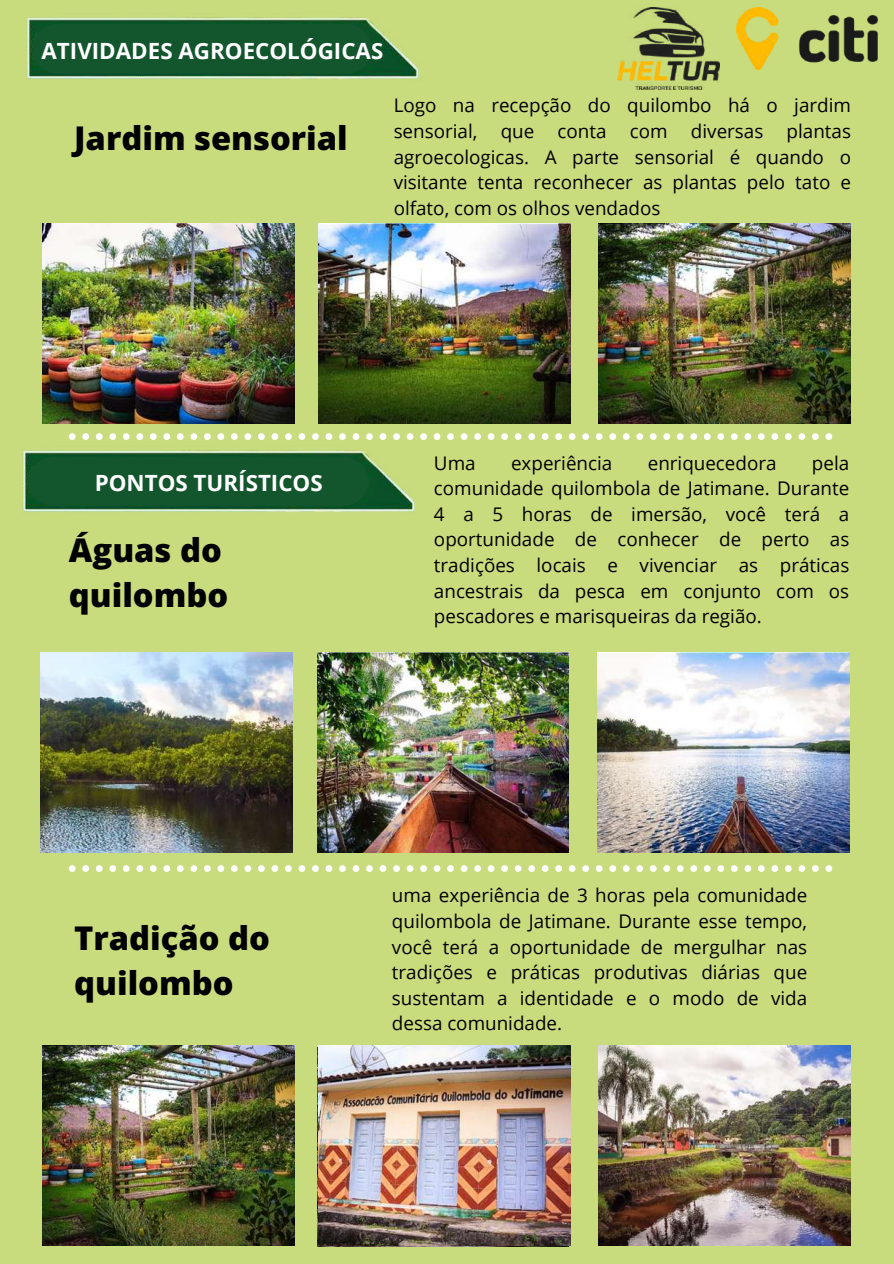
<style>
.page{position:relative;width:894px;height:1264px;background:#fff}
.page>*{position:absolute;margin:0;border:0;box-sizing:border-box;transform-origin:0 0}
.t1{font:800 32.7px/45px "Open Sans";color:#000}
.t2{font:700 22.35px "Open Sans";color:#fff}
.t3{font:18.75px/25.7px "Open Sans";color:#000;text-align:justify}
</style>
<div class="page">
<div style="left:0;top:0;width:893px;height:1263px;background:#c8dc7e"></div>
<img style="left:27px;top:17px;width:392px;height:62px">
<div style="left:33px;top:24px;width:338px;height:50px;background:#13562e"></div>
<svg style="left:447px;top:433px;width:385px;height:7px"></svg>
<img style="left:317px;top:653px;width:251px;height:199px">
<img style="left:597px;top:653px;width:251px;height:199px">
<img style="left:41px;top:653px;width:251px;height:199px">
<svg style="left:69px;top:865px;width:763px;height:6px"></svg>
<img style="left:736px;top:8px;width:141px;height:62px">
<img style="left:617px;top:8px;width:101px;height:82px">
<img style="left:319px;top:224px;width:251px;height:199px">
<img style="left:598px;top:224px;width:252px;height:199px">
<img style="left:43px;top:224px;width:251px;height:199px">
<img style="left:23px;top:433px;width:418px;height:79px">
<div style="left:29px;top:456px;width:338px;height:50px;background:#13562e"></div>
<img style="left:319px;top:1045px;width:251px;height:199px">
<img style="left:598px;top:1045px;width:252px;height:199px">
<img style="left:43px;top:1045px;width:251px;height:199px">
<p class="t2" style="left:42px;top:35px;width:343px">ATIVIDADES AGROECOLÓGICAS</p>
<h1 class="t1" style="left:74px;top:114px;width:275px">Jardim sensorial</h1>
<p class="t3" style="left:393px;top:92px;width:458px">Logo na recepção do quilombo há o jardim sensorial, que conta com diversas plantas agroecologicas. A parte sensorial é quando o visitante tenta reconhecer as plantas pelo tato e olfato, com os olhos vendados</p>
<p class="t2" style="left:95px;top:467px;width:229px">PONTOS TURÍSTICOS</p>
<h1 class="t1" style="left:69px;top:527px;width:161px">Águas do quilombo</h1>
<p class="t3" style="left:434px;top:449px;width:43px">Uma</p>
<p class="t3" style="left:511px;top:449px;width:103px">experiência</p>
<p class="t3" style="left:647px;top:449px;width:130px">enriquecedora</p>
<p class="t3" style="left:434px;top:449px;width:416px;text-indent:378px">pela comunidade quilombola de Jatimane. Durante 4 a 5 horas de imersão, você terá a oportunidade de conhecer de perto as tradições locais e vivenciar as práticas ancestrais da pesca em conjunto com os pescadores e marisqueiras da região.</p>
<h1 class="t1" style="left:74px;top:915px;width:197px">Tradição do quilombo</h1>
<p class="t3" style="left:392px;top:882px;width:416px">uma experiência de 3 horas pela comunidade quilombola de Jatimane. Durante esse tempo, você terá a oportunidade de mergulhar nas tradições e práticas produtivas diárias que sustentam a identidade e o modo de vida dessa comunidade.</p>
</div>
